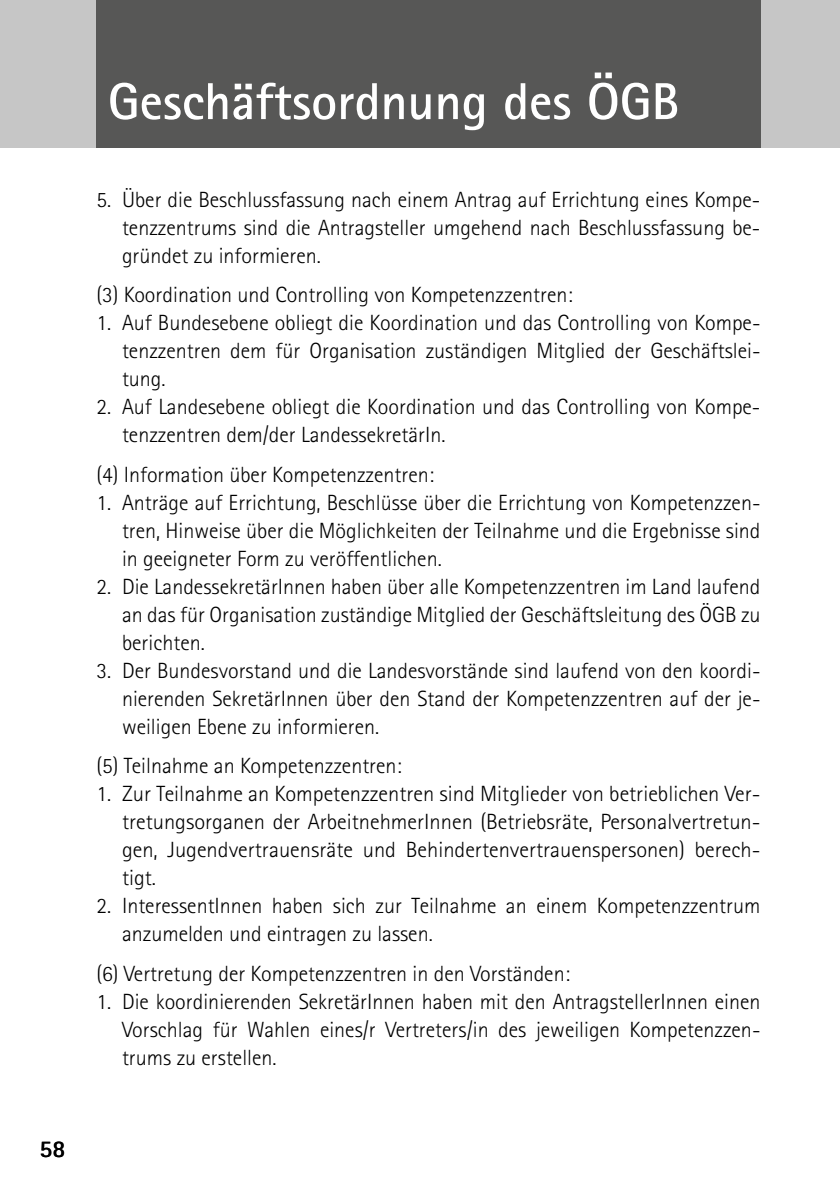
<style>
.page{position:relative;width:840px;height:1191px;background:#fff}
.page>*{position:absolute;margin:0;border:0;box-sizing:border-box;transform-origin:0 0}
.t1{font:700 52px "Rotis Sans Serif Std";color:#fff}
.t2{font:700 24px "Rotis Sans Serif Std";color:#000}
.t3{font:300 22px/28px "Rotis Sans Serif Std";color:#000;text-align:justify}
</style>
<div class="page">
<div style="left:0;top:0;width:839px;height:147px;background:#c6c6c6"></div>
<div style="left:96px;top:0;width:664px;height:147px;background:#575756"></div>
<p class="t2" style="left:40px;top:1133px;width:27px">58</p>
<h1 class="t1" style="left:108px;top:69px;width:573px">Geschäftsordnung des ÖGB</h1>
<p class="t3" style="left:122px;top:185px;width:639px;text-indent:-26px">5. Über die Beschlussfassung nach einem Antrag auf Errichtung eines Kompe&shy;tenzzentrums sind die Antragsteller umgehend nach Beschlussfassung be&shy;gründet zu informieren.</p>
<p class="t3" style="left:96px;top:281px;width:477px">(3) Koordination und Controlling von Kompetenzzentren:</p>
<p class="t3" style="left:122px;top:309px;width:639px;text-indent:-26px">1. Auf Bundesebene obliegt die Koordination und das Controlling von Kompe&shy;tenzzentren dem für Organisation zuständigen Mitglied der Geschäftslei&shy;tung.</p>
<p class="t3" style="left:122px;top:393px;width:639px;text-indent:-26px">2. Auf Landesebene obliegt die Koordination und das Controlling von Kompe&shy;tenzzentren dem/der LandessekretärIn.</p>
<p class="t3" style="left:96px;top:460px;width:339px">(4) Information über Kompetenzzentren:</p>
<p class="t3" style="left:122px;top:488px;width:639px;text-indent:-26px">1. Anträge auf Errichtung, Beschlüsse über die Errichtung von Kompetenzzen&shy;tren, Hinweise über die Möglichkeiten der Teilnahme und die Ergebnisse sind in geeigneter Form zu veröffentlichen.</p>
<p class="t3" style="left:122px;top:572px;width:639px;text-indent:-26px">2. Die LandessekretärInnen haben über alle Kompetenzzentren im Land laufend an das für Organisation zuständige Mitglied der Geschäftsleitung des ÖGB zu berichten.</p>
<p class="t3" style="left:122px;top:656px;width:639px;text-indent:-26px">3. Der Bundesvorstand und die Landesvorstände sind laufend von den koordi&shy;nierenden SekretärInnen über den Stand der Kompetenzzentren auf der je&shy;weiligen Ebene zu informieren.</p>
<p class="t3" style="left:96px;top:752px;width:307px">(5) Teilnahme an Kompetenzzentren:</p>
<p class="t3" style="left:122px;top:779px;width:639px;text-indent:-26px">1. Zur Teilnahme an Kompetenzzentren sind Mitglieder von betrieblichen Ver&shy;tretungsorganen der ArbeitnehmerInnen (Betriebsräte, Personalvertretun&shy;gen, Jugendvertrauensräte und Behindertenvertrauenspersonen) berech&shy;tigt.</p>
<p class="t3" style="left:122px;top:891px;width:639px;text-indent:-26px">2. InteressentInnen haben sich zur Teilnahme an einem Kompetenzzentrum anzumelden und eintragen zu lassen.</p>
<p class="t3" style="left:96px;top:959px;width:474px">(6) Vertretung der Kompetenzzentren in den Vorständen:</p>
<p class="t3" style="left:122px;top:987px;width:639px;text-indent:-26px">1. Die koordinierenden SekretärInnen haben mit den AntragstellerInnen einen Vorschlag für Wahlen eines/r Vertreters/in des jeweiligen Kompetenzzen&shy;trums zu erstellen.</p>
</div>
